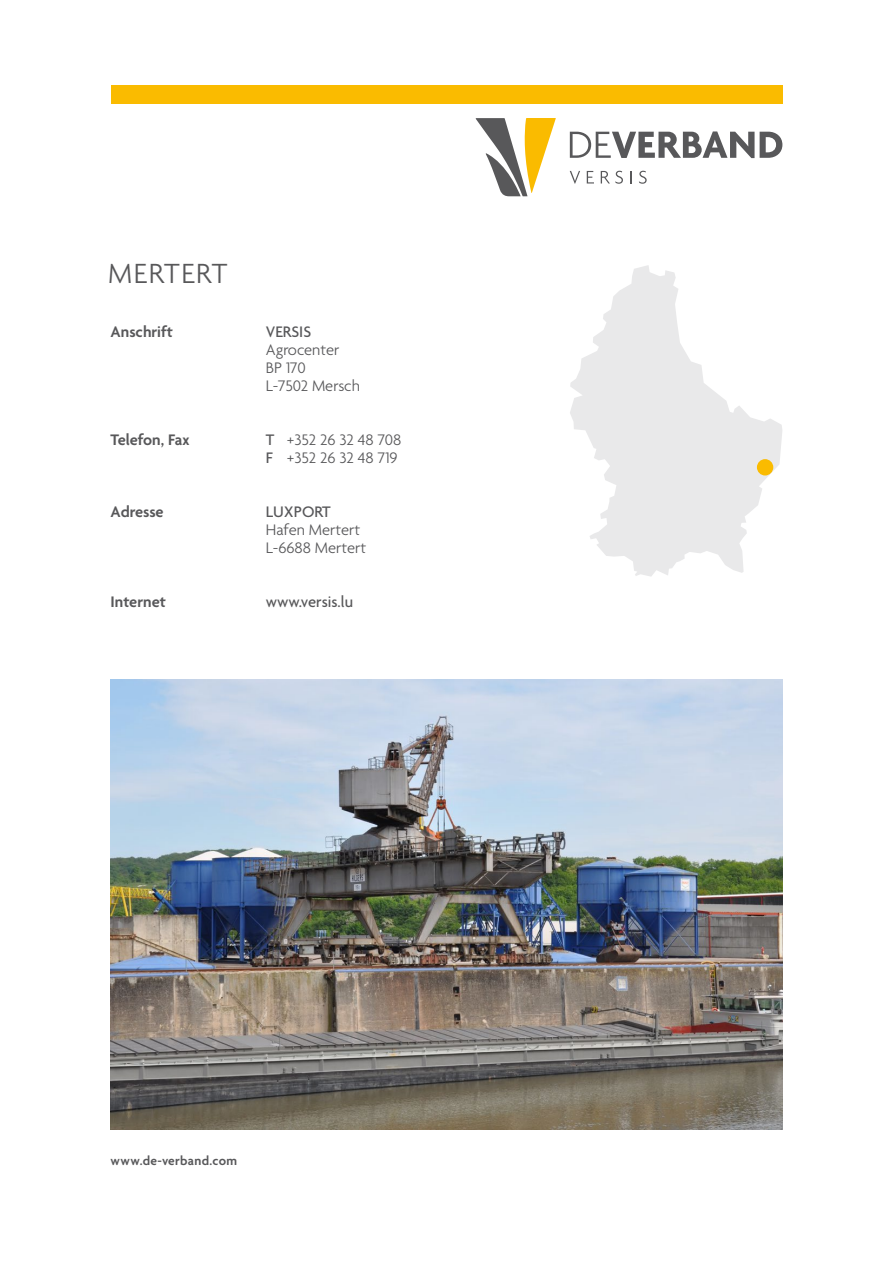
<style>
.page{position:relative;width:893px;height:1263px;background:#fff}
.page>*{position:absolute;margin:0;border:0;box-sizing:border-box;transform-origin:0 0}
.t1{font:300 30px "Agenda";letter-spacing:.05em;color:#58585a}
.t2{font:300 16.5px/18px "Agenda";color:#58585a}
.t3{font:600 16.5px "Agenda";color:#58585a}
.t4{font:500 16.5px "Agenda";color:#58585a}
.t5{font:600 13.5px "Agenda";letter-spacing:.025em;color:#58585a}
.s1{font-weight:500}
</style>
<div class="page">
<div style="left:111px;top:85px;width:671px;height:18px;background:#fabb00"></div>
<svg style="left:476px;top:118px;width:80px;height:78px"></svg>
<svg style="left:570px;top:131px;width:184px;height:27px"></svg>
<svg style="left:760px;top:132px;width:22px;height:26px"></svg>
<svg style="left:570px;top:171px;width:10px;height:13px"></svg>
<svg style="left:587px;top:171px;width:7px;height:12px"></svg>
<svg style="left:601px;top:171px;width:22px;height:13px"></svg>
<svg style="left:630px;top:171px;width:2px;height:12px"></svg>
<svg style="left:639px;top:171px;width:8px;height:13px"></svg>
<img style="left:111px;top:679px;width:671px;height:450px">
<svg style="left:570px;top:265px;width:212px;height:312px;fill:#e9e9ea"></svg>
<div style="left:757px;top:459px;width:16px;height:16px;background:#fabb00;border-radius:50%"></div>
<h1 class="t1" style="left:108px;top:257px;width:121px">MERTERT</h1>
<p class="t3" style="left:111px;top:323px;width:64px">Anschrift</p>
<p class="t4" style="left:266px;top:323px;width:47px">VERSIS</p>
<p class="t2" style="left:266px;top:342px;width:96px">Agrocenter<br>BP 170<br>L-7502 Mersch</p>
<p class="t3" style="left:111px;top:431px;width:81px">Telefon, Fax</p>
<p class="t2" style="left:266px;top:432px;width:137px"><span class="s1">T</span> +352 26 32 48 708<br><span class="s1">F</span> +352 26 32 48 719</p>
<p class="t3" style="left:111px;top:503px;width:55px">Adresse</p>
<p class="t4" style="left:266px;top:503px;width:66px">LUXPORT</p>
<p class="t2" style="left:266px;top:522px;width:102px">Hafen Mertert<br>L-6688 Mertert</p>
<p class="t3" style="left:111px;top:593px;width:57px">Internet</p>
<p class="t4" style="left:266px;top:593px;width:89px">www.versis.lu</p>
<p class="t5" style="left:111px;top:1153px;width:128px">www.de-verband.com</p>
</div>
